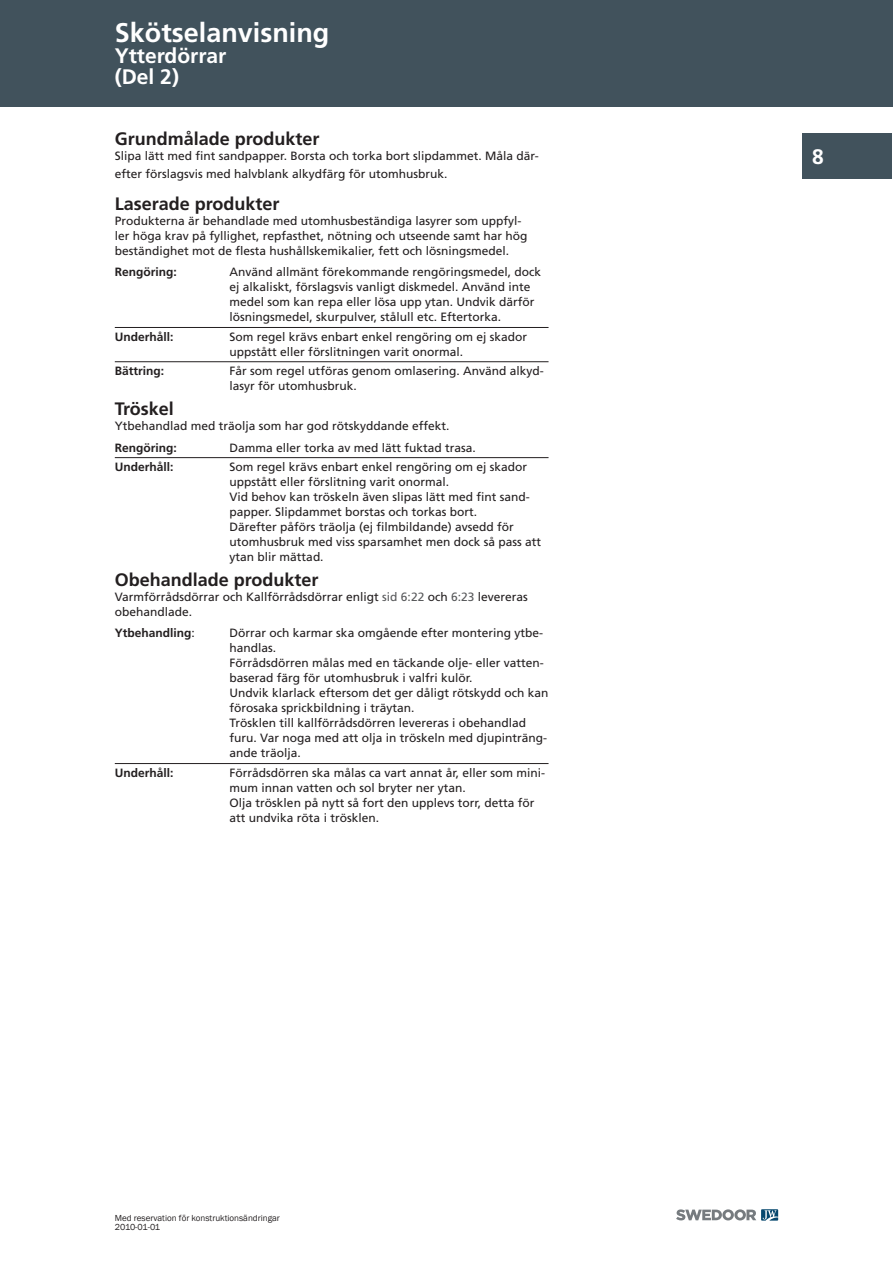
<style>
.page{position:relative;width:893px;height:1263px;background:#fff}
.page>*{position:absolute;margin:0;border:0;box-sizing:border-box;transform-origin:0 0}
.huvudrubrik{font:700 27px "Frutiger LT Std";color:#fff}
.underrubrik{font:700 21px "Frutiger LT Std";color:#fff}
.instruktionsrubrik{font:700 18px "Frutiger LT Std";color:#231f20}
.Instruktionstext{font:12px/15px "Frutiger LT Std";color:#231f20}
.löptext{font:12px/15px "Frutiger LT Std";color:#231f20}
.Instruktionstext_fö{font:12px/15px "Frutiger LT Std";color:#231f20}
.Instruktionstext_fö-2{font:700 12px "Frutiger LT Std";color:#231f20}
.Instruktionstext-2{font:700 12px "Frutiger LT Std";color:#231f20}
.t1{font:9px "Franklin Gothic";color:#231f20}
.s1{color:#57585a}
.s2{font-weight:400}
</style>
<div class="page">
<div style="left:0;top:0;width:893px;height:106px;background:#41525c"></div>
<div style="left:802px;top:133px;width:90px;height:46px;background:#41525c"></div>
<svg style="left:676px;top:1209px;width:102px;height:11px"></svg>
<hr style="left:115px;top:327px;width:434px;height:1px;background:#231f20">
<hr style="left:115px;top:361px;width:434px;height:1px;background:#231f20">
<hr style="left:115px;top:457px;width:434px;height:1px;background:#231f20">
<hr style="left:115px;top:763px;width:434px;height:1px;background:#231f20">
<p class="huvudrubrik" style="left:115px;top:16px;width:216px">Skötselanvisning</p>
<p class="underrubrik" style="left:115px;top:43px;width:113px">Ytterdörrar</p>
<p class="underrubrik" style="left:115px;top:64px;width:66px">(Del 2)</p>
<p class="instruktionsrubrik" style="left:115px;top:128px;width:206px">Grundmålade produkter</p>
<p class="löptext" style="left:115px;top:147px;width:426px;line-height:18px">Slipa lätt med fint sandpapper. Borsta och torka bort slipdammet. Måla där&shy;efter förslagsvis med halvblank alkydfärg för utomhusbruk.</p>
<p class="instruktionsrubrik" style="left:115px;top:193px;width:166px">Laserade produkter</p>
<p class="löptext" style="left:115px;top:213px;width:414px">Produkterna är behandlade med utomhusbeständiga lasyrer som uppfyl&shy;ler höga krav på fyllighet, repfasthet, nötning och utseende samt har hög beständighet mot de flesta hushållskemikalier, fett och lösningsmedel.</p>
<p class="Instruktionstext-2" style="left:115px;top:265px;width:64px">Rengöring:</p>
<p class="Instruktionstext" style="left:230px;top:265px;width:313px">Använd allmänt förekommande rengöringsmedel, dock ej alkaliskt, förslagsvis vanligt diskmedel. Använd inte medel som kan repa eller lösa upp ytan. Undvik därför lösningsmedel, skurpulver, stålull etc. Eftertorka.</p>
<p class="Instruktionstext_fö-2" style="left:115px;top:329px;width:60px">Underhåll:</p>
<p class="Instruktionstext_fö" style="left:230px;top:329px;width:299px">Som regel krävs enbart enkel rengöring om ej skador uppstått eller förslitningen varit onormal.</p>
<p class="Instruktionstext_fö-2" style="left:115px;top:364px;width:51px">Bättring:</p>
<p class="Instruktionstext_fö" style="left:230px;top:363px;width:316px">Får som regel utföras genom omlasering. Använd alkyd&shy;lasyr för utomhusbruk.</p>
<p class="instruktionsrubrik" style="left:115px;top:398px;width:61px">Tröskel</p>
<p class="löptext" style="left:115px;top:418px;width:336px">Ytbehandlad med träolja som har god rötskyddande effekt.</p>
<p class="Instruktionstext-2" style="left:115px;top:440px;width:64px">Rengöring:</p>
<p class="Instruktionstext" style="left:230px;top:440px;width:248px">Damma eller torka av med lätt fuktad trasa.</p>
<p class="Instruktionstext_fö-2" style="left:115px;top:459px;width:60px">Underhåll:</p>
<p class="Instruktionstext_fö" style="left:230px;top:459px;width:299px">Som regel krävs enbart enkel rengöring om ej skador uppstått eller förslitning varit onormal.</p>
<p class="Instruktionstext" style="left:230px;top:489px;width:302px">Vid behov kan tröskeln även slipas lätt med fint sand&shy;papper. Slipdammet borstas och torkas bort.</p>
<p class="Instruktionstext" style="left:230px;top:519px;width:313px">Därefter påförs träolja (ej filmbildande) avsedd för utomhusbruk med viss sparsamhet men dock så pass att ytan blir mättad.</p>
<p class="instruktionsrubrik" style="left:115px;top:569px;width:205px">Obehandlade produkter</p>
<p class="löptext" style="left:115px;top:589px;width:414px">Varmförrådsdörrar och Kallförrådsdörrar enligt <span class="s1">sid 6:22</span> och <span class="s1">6:23</span> levereras obehandlade.</p>
<p class="Instruktionstext-2" style="left:115px;top:626px;width:82px">Ytbehandling<span class="s2">:</span></p>
<p class="Instruktionstext" style="left:230px;top:626px;width:315px">Dörrar och karmar ska omgående efter montering ytbe&shy;handlas.</p>
<p class="Instruktionstext" style="left:230px;top:656px;width:316px">Förrådsdörren målas med en täckande olje- eller vatten&shy;baserad färg för utomhusbruk i valfri kulör.</p>
<p class="Instruktionstext" style="left:230px;top:686px;width:320px">Undvik klarlack eftersom det ger dåligt rötskydd och kan förosaka sprickbildning i träytan.</p>
<p class="Instruktionstext" style="left:230px;top:716px;width:319px">Trösklen till kallförrådsdörren levereras i obehandlad furu. Var noga med att olja in tröskeln med djupinträng&shy;ande träolja.</p>
<p class="Instruktionstext_fö-2" style="left:115px;top:765px;width:60px">Underhåll:</p>
<p class="Instruktionstext_fö" style="left:230px;top:765px;width:317px">Förrådsdörren ska målas ca vart annat år, eller som mini&shy;mum innan vatten och sol bryter ner ytan.</p>
<p class="Instruktionstext" style="left:230px;top:795px;width:306px">Olja trösklen på nytt så fort den upplevs torr, detta för att undvika röta i trösklen.</p>
<p class="t1" style="left:115px;top:1212px;width:167px">Med reservation för konstruktionsändringar</p>
<p class="t1" style="left:115px;top:1221px;width:47px">2010-01-01</p>
<h2 class="underrubrik" style="left:812px;top:144px;width:13px">8</h2>
</div>
